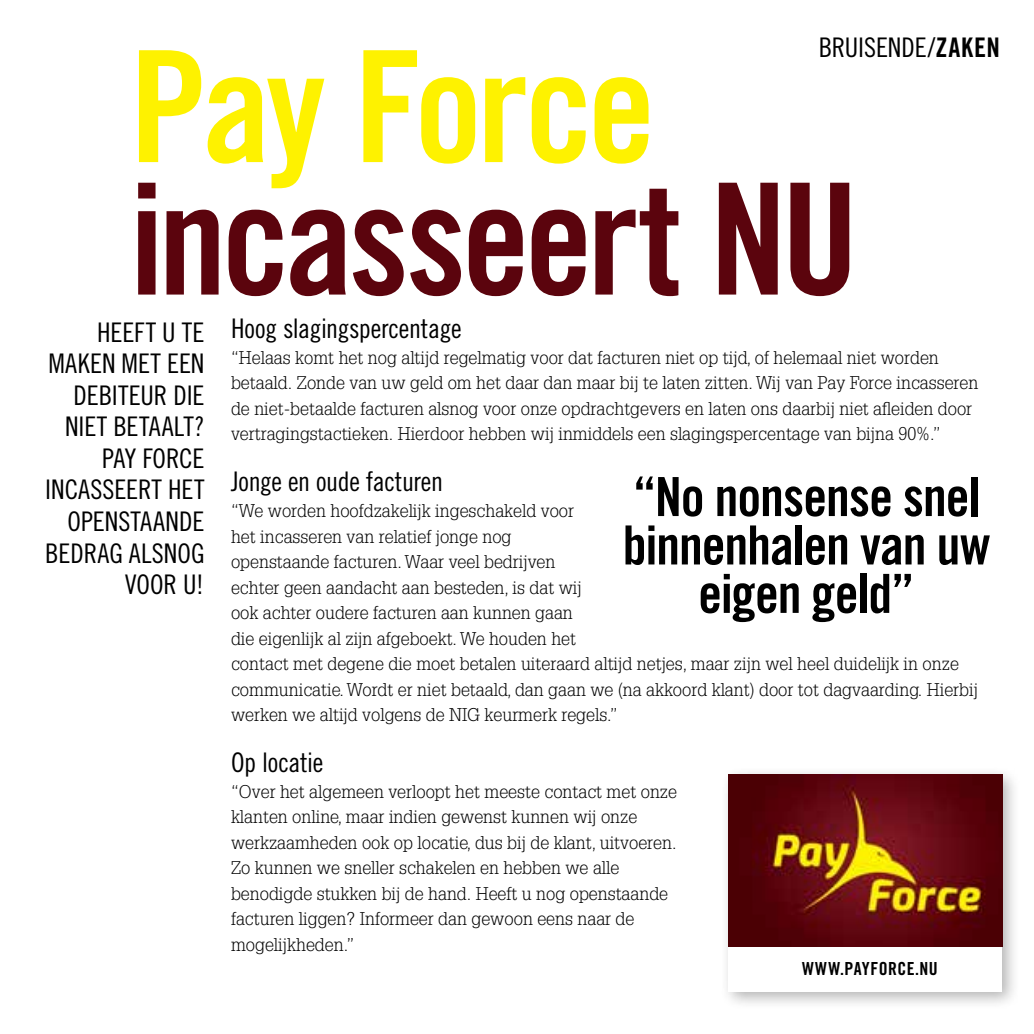
<style>
.page{position:relative;width:1034px;height:1034px;background:#fff}
.page>*{position:absolute;margin:0;border:0;box-sizing:border-box;transform-origin:0 0}
.t1{font:154.8px "Trade Gothic LT Std Bd Cn 20";letter-spacing:-.035em;color:#5b040d}
.t2{font:154.8px "Trade Gothic LT Std Bd Cn 20";letter-spacing:-.035em;color:#fef200}
.t3{font:54px/48.4px "Trade Gothic LT Std Bd Cn 20";letter-spacing:-.025em;color:#000;text-align:center}
.t4{font:27px/31.5px "Trade Gothic LT Std Cn 18";letter-spacing:-.005em;color:#000;text-align:right}
.t5{font:300 18px/25.4px "Glypha LT Std";color:#000}
.t6{font:18px "Trade Gothic LT Std Bd Cn 20";letter-spacing:.02em;color:#000}
.s1{font-family:"Trade Gothic LT Std Bd Cn 20"}
</style>
<div class="page">
<div style="left:719px;top:765px;width:301px;height:244px;background:#000;opacity:.3"></div>
<div style="left:728px;top:774px;width:273px;height:217px;background:#fff"></div>
<img style="left:728px;top:774px;width:273px;height:171px">
<h3 class="t4" style="left:818px;top:32px;width:183px">BRUISENDE/<span class="s1">ZAKEN</span></h3>
<h1 class="t2" style="left:130px;top:13px;width:527px">Pay Force</h1>
<h1 class="t1" style="left:130px;top:145px;width:730px">incasseert NU</h1>
<h3 class="t4" style="left:45px;top:316px;width:161px">HEEFT U TE<br>MAKEN MET EEN<br>DEBITEUR DIE<br>NIET BETAALT?<br>PAY FORCE<br>INCASSEERT HET<br>OPENSTAANDE<br>BEDRAG ALSNOG<br>VOOR U!</h3>
<h3 class="t4" style="left:231px;top:312px;width:232px">Hoog slagingspercentage</h3>
<p class="t5" style="left:231px;top:345px;width:748px">“Helaas komt het nog altijd regelmatig voor dat facturen niet op tijd, of helemaal niet worden betaald. Zonde van uw geld om het daar dan maar bij te laten zitten. Wij van Pay Force incasseren de niet-betaalde facturen alsnog voor onze opdrachtgevers en laten ons daarbij niet afleiden door vertragingstactieken. Hierdoor hebben wij inmiddels een slagingspercentage van bijna 90%.”</p>
<h3 class="t4" style="left:231px;top:465px;width:213px">Jonge en oude facturen</h3>
<p class="t5" style="left:231px;top:498px;width:748px">“We worden hoofdzakelijk ingeschakeld voor<br>het incasseren van relatief jonge nog<br>openstaande facturen. Waar veel bedrijven<br>echter geen aandacht aan besteden, is dat wij<br>ook achter oudere facturen aan kunnen gaan<br>die eigenlijk al zijn afgeboekt. We houden het<br>contact met degene die moet betalen uiteraard altijd netjes, maar zijn wel heel duidelijk in onze communicatie. Wordt er niet betaald, dan gaan we (na akkoord klant) door tot dagvaarding. Hierbij werken we altijd volgens de NIG keurmerk regels.”</p>
<h3 class="t4" style="left:231px;top:746px;width:94px">Op locatie</h3>
<p class="t5" style="left:231px;top:779px;width:447px">“Over het algemeen verloopt het meeste contact met onze klanten online, maar indien gewenst kunnen wij onze werkzaamheden ook op locatie, dus bij de klant, uitvoeren.<br>Zo kunnen we sneller schakelen en hebben we alle benodigde stukken bij de hand. Heeft u nog openstaande facturen liggen? Informeer dan gewoon eens naar de mogelijkheden.”</p>
<p class="t6" style="left:802px;top:957px;width:137px">WWW.PAYFORCE.NU</p>
<h2 class="t3" style="left:622px;top:472px;width:369px">“No nonsense snel binnenhalen van uw eigen geld”</h2>
</div>
